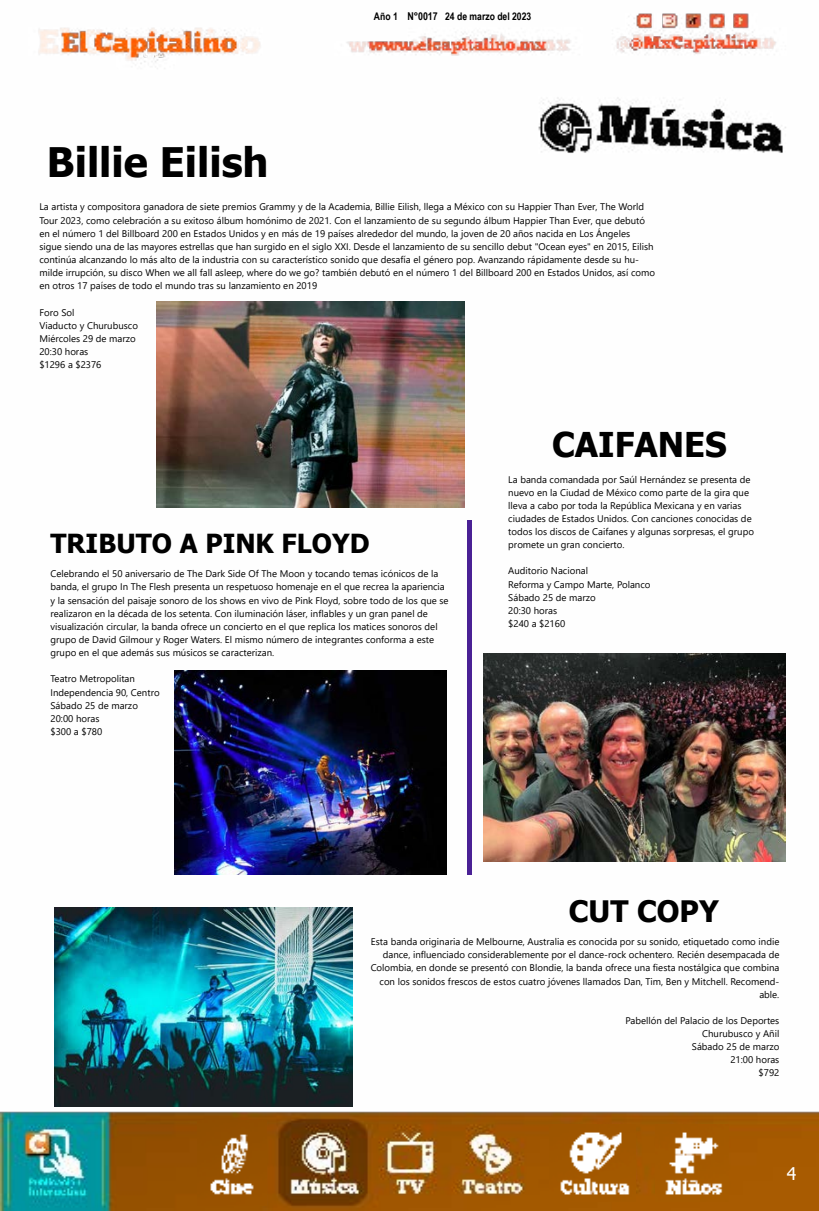
<style>
.page{position:relative;width:819px;height:1211px;background:#fff}
.page>*{position:absolute;margin:0;border:0;box-sizing:border-box;transform-origin:0 0}
.t1{font:700 40.6px "Tahoma";color:#000}
.t2{font:700 34.12px "Tahoma";color:#000}
.t3{font:700 29.49px "Tahoma";color:#000}
.t4{font:700 26.25px "Tahoma";color:#000}
.t5{font:17.5px "Tahoma";color:#fff}
.t6{font:700 10.5px "Arial Narrow";color:#000}
.t7{font:9.62px/13.1px "Segoe UI";color:#000}
.s1{font-size:10.76px}
</style>
<div class="page">
<img style="left:0;top:13px;width:818px;height:1197px">
<img style="left:655px;top:1124px;width:73px;height:77px">
<img style="left:549px;top:1124px;width:86px;height:77px">
<img style="left:198px;top:1120px;width:69px;height:85px">
<img style="left:157px;top:302px;width:307px;height:205px">
<img style="left:174px;top:670px;width:272px;height:204px">
<img style="left:483px;top:654px;width:302px;height:207px">
<img style="left:54px;top:907px;width:298px;height:199px">
<hr style="left:467px;top:520px;width:4px;height:354px;background:#4a2195">
<h1 class="t1" style="left:47px;top:134px;width:223px">Billie Eilish</h1>
<p class="t6" style="left:374px;top:9px;width:159px">Año 1 <span class="s1">N°0017</span> 24 de marzo del 2023</p>
<p class="t7" style="left:39px;top:200px;width:617px">La artista y compositora ganadora de siete premios Grammy y de la Academia, Billie Eilish, llega a México con su Happier Than Ever, The World Tour 2023, como celebración a su exitoso álbum homónimo de 2021. Con el lanzamiento de su segundo álbum Happier Than Ever, que debutó en el número 1 del Billboard 200 en Estados Unidos y en más de 19 países alrededor del mundo, la joven de 20 años nacida en Los Ángeles sigue siendo una de las mayores estrellas que han surgido en el siglo XXI. Desde el lanzamiento de su sencillo debut "Ocean eyes" en 2015, Eilish continúa alcanzando lo más alto de la industria con su característico sonido que desafía el género pop. Avanzando rápidamente desde su hu&shy;milde irrupción, su disco When we all fall asleep, where do we go? también debutó en el número 1 del Billboard 200 en Estados Unidos, así como en otros 17 países de todo el mundo tras su lanzamiento en 2019</p>
<p class="t7" style="left:39px;top:305px;width:100px">Foro Sol<br>Viaducto y Churubusco<br>Miércoles 29 de marzo<br>20:30 horas<br>$1296 a $2376</p>
<h3 class="t4" style="left:50px;top:525px;width:320px">TRIBUTO A PINK FLOYD</h3>
<p class="t7" style="left:51px;top:566px;width:399px">Celebrando el 50 aniversario de The Dark Side Of The Moon y tocando temas icónicos de la banda, el grupo In The Flesh presenta un respetuoso homenaje en el que recrea la apariencia y la sensación del paisaje sonoro de los shows en vivo de Pink Floyd, sobre todo de los que se realizaron en la década de los setenta. Con iluminación láser, inflables y un gran panel de visualización circular, la banda ofrece un concierto en el que replica los matices sonoros del grupo de David Gilmour y Roger Waters. El mismo número de integrantes conforma a este grupo en el que además sus músicos se caracterizan.</p>
<p class="t7" style="left:51px;top:671px;width:111px">Teatro Metropolitan<br>Independencia 90, Centro<br>Sábado 25 de marzo<br>20:00 horas<br>$300 a $780</p>
<h2 class="t2" style="left:552px;top:420px;width:176px">CAIFANES</h2>
<p class="t7" style="left:508px;top:471px;width:247px">La banda comandada por Saúl Hernández se presenta de nuevo en la Ciudad de México como parte de la gira que lleva a cabo por toda la República Mexicana y en varias ciudades de Estados Unidos. Con canciones conocidas de todos los discos de Caifanes y algunas sorpresas, el grupo promete un gran concierto.</p>
<p class="t7" style="left:508px;top:563px;width:144px">Auditorio Nacional<br>Reforma y Campo Marte, Polanco<br>Sábado 25 de marzo<br>20:30 horas<br>$240 a $2160</p>
<h3 class="t3" style="left:569px;top:890px;width:151px">CUT COPY</h3>
<p class="t7" style="left:370px;top:934px;width:410px;text-align:right">Esta banda originaria de Melbourne, Australia es conocida por su sonido, etiquetado como indie dance, influenciado considerablemente por el dance-rock ochentero. Recién desempacada de Colombia, en donde se presentó con Blondie, la banda ofrece una fiesta nostálgica que combina con los sonidos frescos de estos cuatro jóvenes llamados Dan, Tim, Ben y Mitchell. Recomend&shy;able.</p>
<p class="t7" style="left:625px;top:1013px;width:155px;text-align:right">Pabellón del Palacio de los Deportes<br>Churubusco y Añil<br>Sábado 25 de marzo<br>21:00 horas<br>$792</p>
<h3 class="t5" style="left:786px;top:1161px;width:11px">4</h3>
</div>
